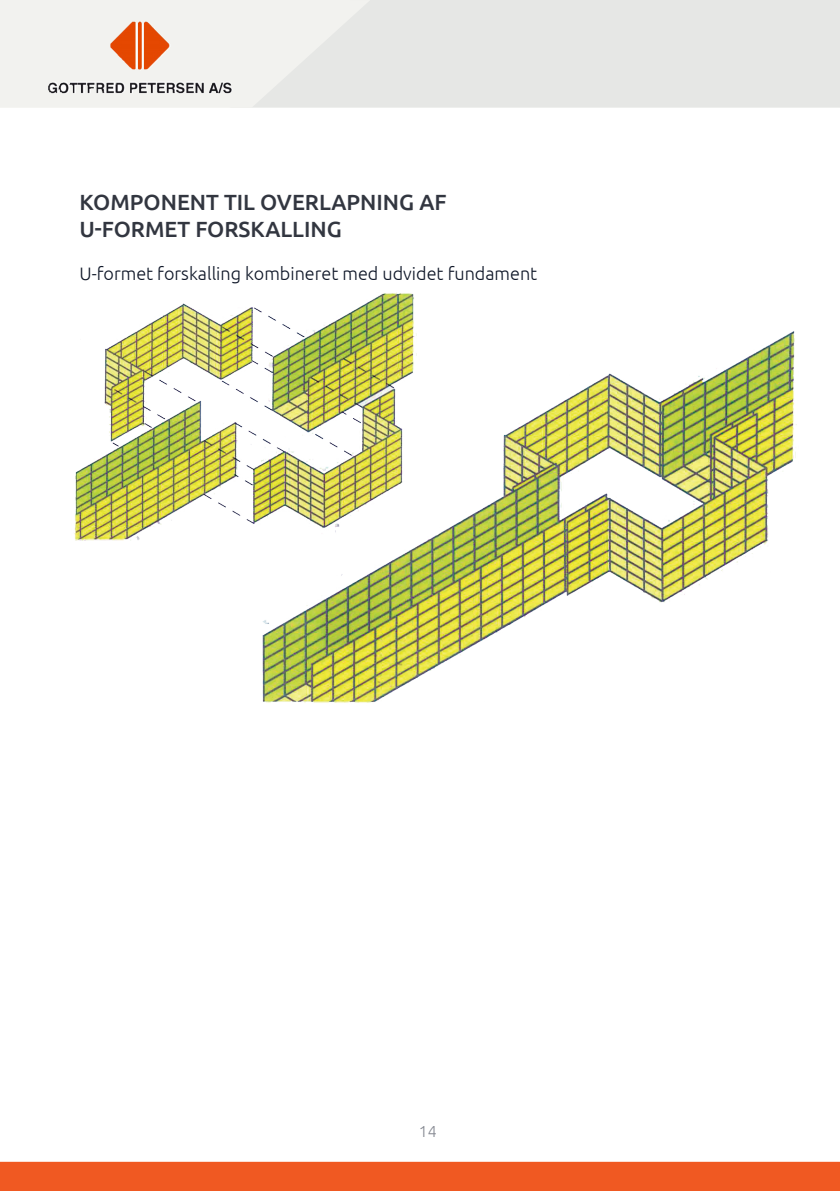
<style>
.page{position:relative;width:840px;height:1191px;background:#fff}
.page>*{position:absolute;margin:0;border:0;box-sizing:border-box;transform-origin:0 0}
.Mellemrubrik_Cool_gr{font:500 22px "Ubuntu";color:#323640}
.Markert_uden_bullets{font:300 18px "Ubuntu";color:#0f1728}
.t1{font:300 16px "Ubuntu";color:#868992}
</style>
<div class="page">
<div style="left:370px;top:0;width:469px;height:108px;background:#e6e7e5"></div>
<svg style="left:0;top:0;width:370px;height:108px"></svg>
<img style="left:110px;top:21px;width:122px;height:72px">
<div style="left:0;top:1161px;width:839px;height:30px;background:#f05922"></div>
<img style="left:74px;top:292px;width:723px;height:411px">
<p class="Mellemrubrik_Cool_gr" style="left:79px;top:189px;width:368px">KOMPONENT TIL OVERLAPNING AF</p>
<p class="Mellemrubrik_Cool_gr" style="left:79px;top:215px;width:264px">U-FORMET FORSKALLING</p>
<p class="Markert_uden_bullets" style="left:79px;top:263px;width:459px">U-formet forskalling kombineret med udvidet fundament</p>
<p class="t1" style="left:418px;top:1121px;width:20px">14</p>
</div>
